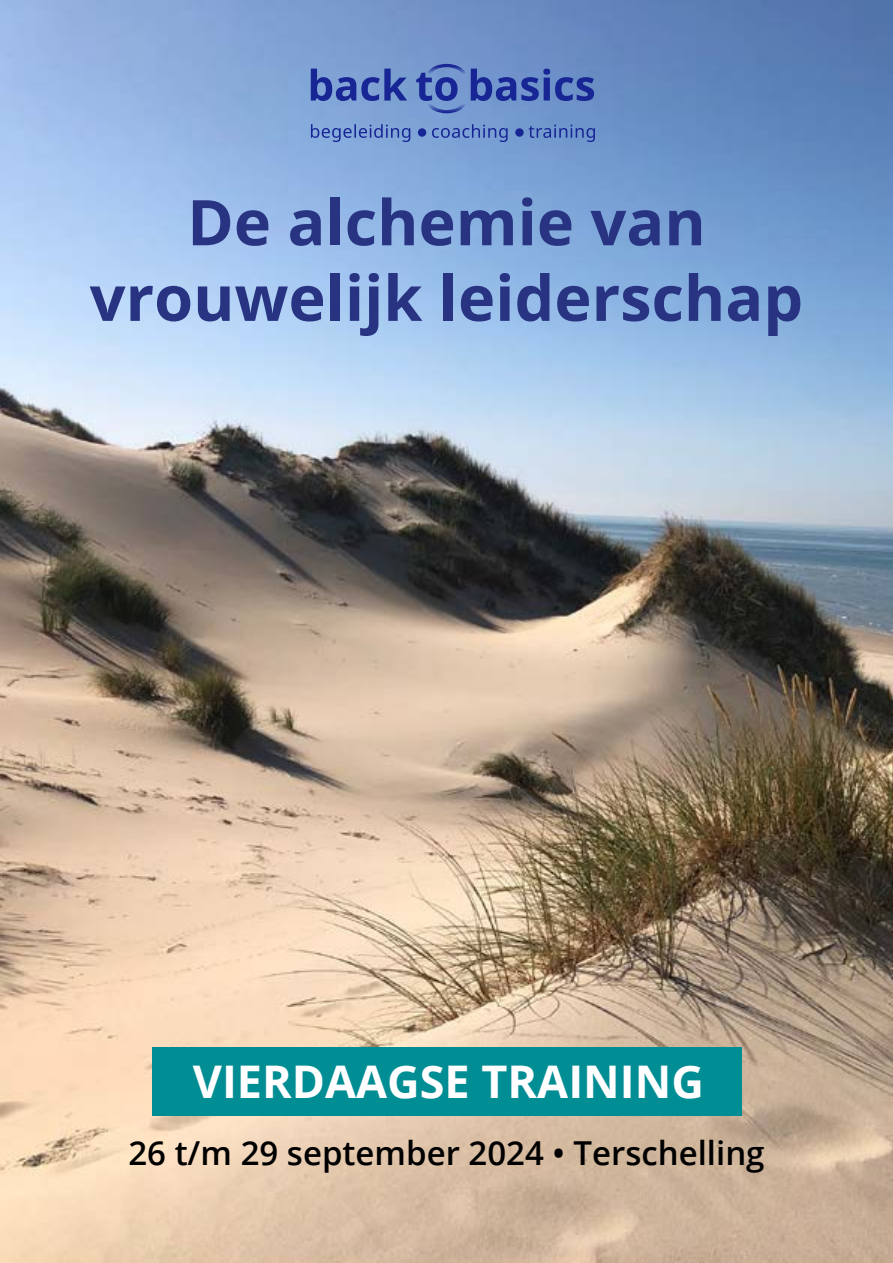
<style>
.page{position:relative;width:893px;height:1263px;background:#fff}
.page>*{position:absolute;margin:0;border:0;box-sizing:border-box;transform-origin:0 0}
.t1{font:700 63px/75.6px "Open Sans";color:#283482;text-align:center}
.t2{font:700 45px "Open Sans";color:#fff}
.t3{font:600 33px "Open Sans";color:#000}
</style>
<div class="page">
<img style="left:0;top:0;width:893px;height:1263px">
<svg style="left:311px;top:124px;width:284px;height:18px;background:#6889c8"></svg>
<div style="left:515px;top:128px;width:9px;height:9px;background:#182594;border-radius:50%"></div>
<div style="left:418px;top:128px;width:8px;height:9px;background:#182594;border-radius:50%"></div>
<svg style="left:311px;top:63px;width:283px;height:52px;background:#5e7cbf"></svg>
<div style="left:152px;top:1047px;width:589px;height:68px;background:#008d94"></div>
<p class="t1" style="left:90px;top:183px;width:715px">De alchemie van vrouwelijk leiderschap</p>
<p class="t2" style="left:193px;top:1050px;width:513px">VIERDAAGSE TRAINING</p>
<p class="t3" style="left:128px;top:1130px;width:638px">26 t/m 29 september 2024 • Terschelling</p>
</div>
